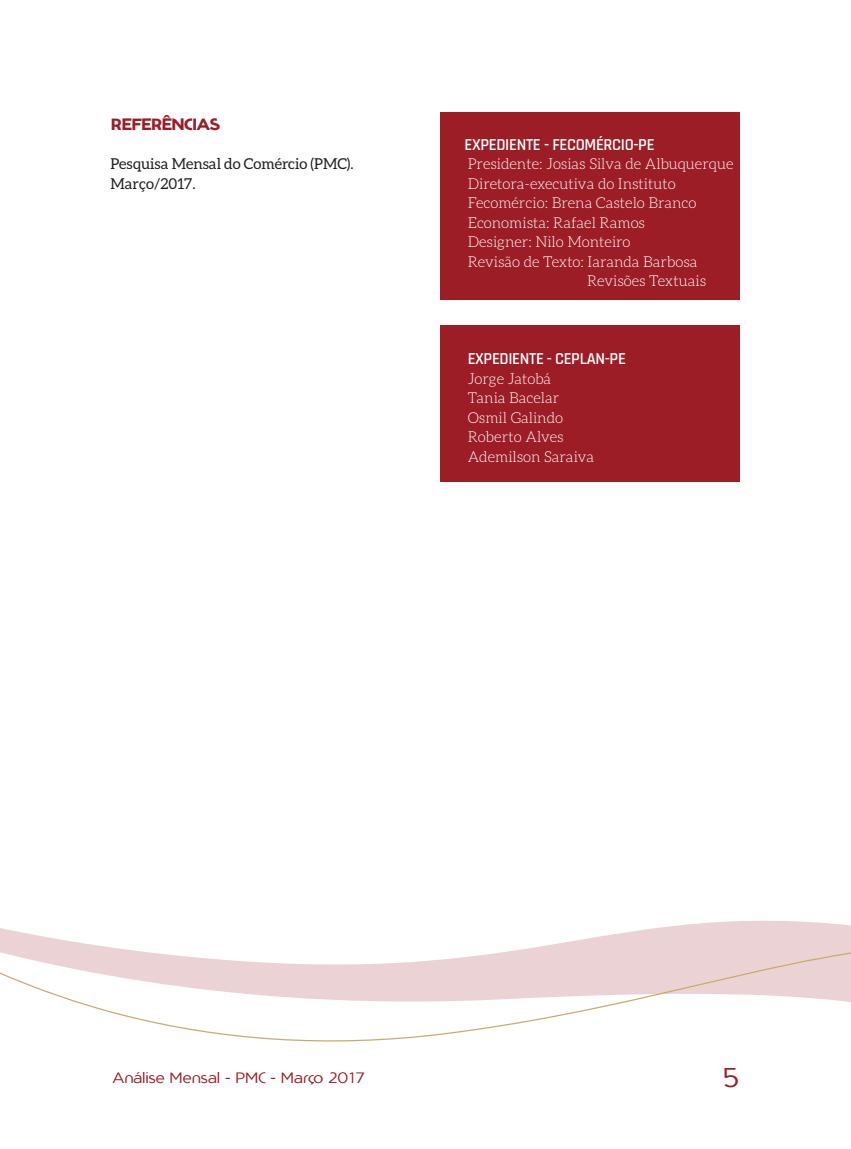
<style>
.page{position:relative;width:851px;height:1149px;background:#fff}
.page>*{position:absolute;margin:0;border:0;box-sizing:border-box;transform-origin:0 0}
.t1{font:27px "Comercio Sans";color:#9c1d26}
.corpoParagrafo{font:600 16.5px "Rajdhani";letter-spacing:-.02em;color:#fff}
.corpoParagrafo-2{font:700 16.5px "Comercio Sans";letter-spacing:-.035em;color:#9c1d26}
.corpoParagrafo-3{font:300 15px/19.5px "Aleo";color:#fff}
.corpoParagrafo-4{font:15px/19.5px "Aleo";color:#231f20}
.t2{font:15px "Comercio Sans";letter-spacing:-.01em;color:#9c1d26}
</style>
<div class="page">
<div style="left:440px;top:325px;width:300px;height:156px;background:#9c1d26"></div>
<div style="left:440px;top:112px;width:300px;height:187px;background:#9c1d26"></div>
<svg style="left:0;top:920px;width:850px;height:122px"></svg>
<p class="corpoParagrafo-2" style="left:111px;top:115px;width:111px">REFERÊNCIAS</p>
<p class="corpoParagrafo-4" style="left:111px;top:154px;width:244px">Pesquisa Mensal do Comércio (PMC).<br>Março/2017.</p>
<p class="corpoParagrafo" style="left:464px;top:134px;width:191px">EXPEDIENTE - FECOMÉRCIO-PE</p>
<p class="corpoParagrafo-3" style="left:467px;top:154px;width:267px">Presidente: Josias Silva de Albuquerque</p>
<p class="corpoParagrafo-3" style="left:467px;top:173px;width:230px">Diretora-executiva do Instituto<br>Fecomércio: Brena Castelo Branco</p>
<p class="corpoParagrafo-3" style="left:467px;top:212px;width:179px">Economista: Rafael Ramos</p>
<p class="corpoParagrafo-3" style="left:467px;top:232px;width:164px">Designer: Nilo Monteiro</p>
<p class="corpoParagrafo-3" style="left:467px;top:251px;width:231px">Revisão de Texto: Iaranda Barbosa</p>
<p class="corpoParagrafo-3" style="left:587px;top:271px;width:120px">Revisões Textuais</p>
<p class="corpoParagrafo" style="left:467px;top:349px;width:160px">EXPEDIENTE - CEPLAN-PE</p>
<p class="corpoParagrafo-3" style="left:467px;top:368px;width:85px">Jorge Jatobá</p>
<p class="corpoParagrafo-3" style="left:467px;top:388px;width:93px">Tania Bacelar</p>
<p class="corpoParagrafo-3" style="left:467px;top:407px;width:97px">Osmil Galindo</p>
<p class="corpoParagrafo-3" style="left:467px;top:427px;width:97px">Roberto Alves</p>
<p class="corpoParagrafo-3" style="left:467px;top:446px;width:128px">Ademilson Saraiva</p>
<p class="t2" style="left:112px;top:1068px;width:255px">Análise Mensal - PMC - Março 2017</p>
<h1 class="t1" style="left:722px;top:1062px;width:20px">5</h1>
</div>
